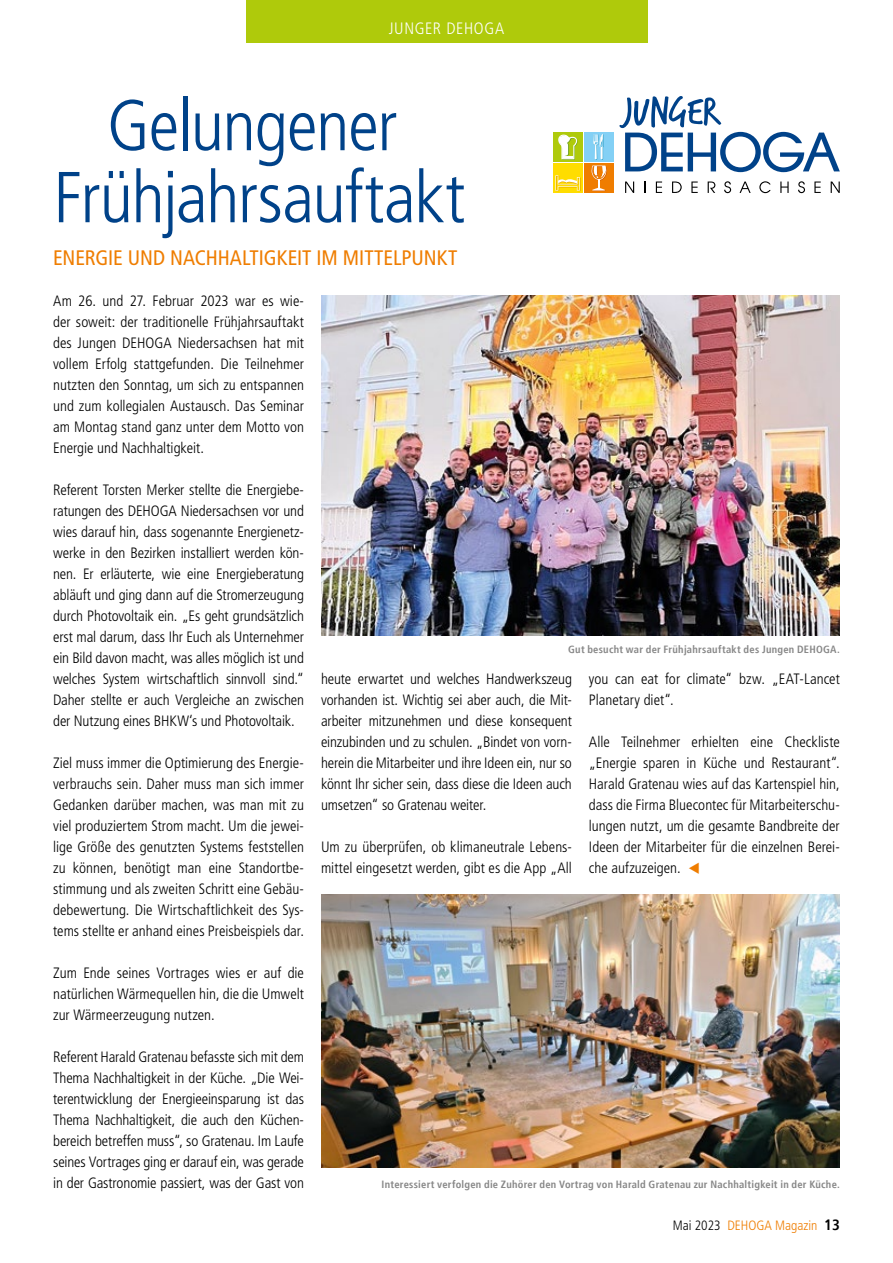
<style>
.page{position:relative;width:893px;height:1263px;background:#fff}
.page>*{position:absolute;margin:0;border:0;box-sizing:border-box;transform-origin:0 0}
.t1{font:300 condensed 72px/72px "Frutiger";letter-spacing:-.02em;color:#004289;text-align:center}
.t2{font:condensed 21px "Frutiger LT";letter-spacing:-.005em;color:#ef7d00}
.t3{font:300 condensed 16.5px "Frutiger";letter-spacing:.04em;color:#fff}
.t4{font:300 condensed 15px/21px "Frutiger";color:#000;text-align:justify}
.t5{font:300 condensed 13.5px "Frutiger";color:#ef7d00}
.t6{font:700 condensed 10.5px "Frutiger";letter-spacing:.025em;color:#878787}
.s1{color:#ef7d00}
.s2{color:#000}
.s3{font-weight:700;font-size:15px;color:#000}
</style>
<div class="page">
<div style="left:246px;top:0;width:401px;height:43px;background:#afca0b"></div>
<svg style="left:619px;top:96px;width:221px;height:76px"></svg>
<svg style="left:625px;top:182px;width:9px;height:11px"></svg>
<svg style="left:644px;top:182px;width:2px;height:11px"></svg>
<svg style="left:656px;top:182px;width:6px;height:11px"></svg>
<svg style="left:672px;top:182px;width:10px;height:11px"></svg>
<svg style="left:691px;top:182px;width:7px;height:11px"></svg>
<svg style="left:708px;top:182px;width:7px;height:11px"></svg>
<svg style="left:724px;top:181px;width:7px;height:12px"></svg>
<svg style="left:739px;top:182px;width:12px;height:11px"></svg>
<svg style="left:759px;top:181px;width:12px;height:12px"></svg>
<svg style="left:780px;top:182px;width:9px;height:11px"></svg>
<svg style="left:798px;top:181px;width:7px;height:12px"></svg>
<svg style="left:814px;top:182px;width:7px;height:11px"></svg>
<svg style="left:831px;top:182px;width:9px;height:11px"></svg>
<div style="left:553px;top:133px;width:29px;height:29px;background:#afca0b"></div>
<div style="left:584px;top:133px;width:29px;height:29px;background:#83d0f5"></div>
<div style="left:553px;top:164px;width:29px;height:29px;background:#fd0"></div>
<svg style="left:555px;top:175px;width:26px;height:16px"></svg>
<div style="left:584px;top:164px;width:29px;height:29px;background:#ef7d00"></div>
<svg style="left:592px;top:166px;width:15px;height:25px"></svg>
<svg style="left:558px;top:134px;width:20px;height:26px"></svg>
<svg style="left:593px;top:134px;width:10px;height:26px"></svg>
<img style="left:321px;top:296px;width:519px;height:340px">
<img style="left:321px;top:894px;width:519px;height:273px">
<p class="t3" style="left:389px;top:19px;width:117px">JUNGER DEHOGA</p>
<p class="t3" style="left:392px;top:19px;width:110px">RECHT UND RAT</p>
<h1 class="t1" style="left:53px;top:90px;width:414px">Gelungener<br>Frühjahrsauftakt</h1>
<h2 class="t2" style="left:53px;top:245px;width:406px">ENERGIE UND NACHHALTIGKEIT IM MITTELPUNKT</h2>
<p class="t4" style="left:53px;top:291px;width:252px">Am 26. und 27. Februar 2023 war es wie&shy;der soweit: der traditionelle Frühjahrsauftakt des Jungen DEHOGA Niedersachsen hat mit vollem Erfolg stattgefunden. Die Teilnehmer nutzten den Sonntag, um sich zu entspannen und zum kollegialen Austausch. Das Seminar am Montag stand ganz unter dem Motto von Energie und Nachhaltigkeit.</p>
<p class="t4" style="left:53px;top:480px;width:252px">Referent Torsten Merker stellte die Energiebe&shy;ratungen des DEHOGA Niedersachsen vor und wies darauf hin, dass sogenannte Energienetz&shy;werke in den Bezirken installiert werden kön&shy;nen. Er erläuterte, wie eine Energieberatung abläuft und ging dann auf die Stromerzeugung durch Photovoltaik ein. „Es geht grundsätzlich erst mal darum, dass Ihr Euch als Unternehmer ein Bild davon macht, was alles möglich ist und welches System wirtschaftlich sinnvoll sind.“ Daher stellte er auch Vergleiche an zwischen der Nutzung eines BHKW‘s und Photovoltaik.</p>
<p class="t4" style="left:53px;top:753px;width:252px">Ziel muss immer die Optimierung des Energie&shy;verbrauchs sein. Daher muss man sich immer Gedanken darüber machen, was man mit zu viel produziertem Strom macht. Um die jewei&shy;lige Größe des genutzten Systems feststellen zu können, benötigt man eine Standortbe&shy;stimmung und als zweiten Schritt eine Gebäu&shy;debewertung. Die Wirtschaftlichkeit des Sys&shy;tems stellte er anhand eines Preisbeispiels dar.</p>
<p class="t4" style="left:53px;top:963px;width:252px">Zum Ende seines Vortrages wies er auf die natürlichen Wärmequellen hin, die die Umwelt zur Wärmeerzeugung nutzen.</p>
<p class="t4" style="left:53px;top:1047px;width:252px">Referent Harald Gratenau befasste sich mit dem Thema Nachhaltigkeit in der Küche. „Die Wei&shy;terentwicklung der Energieeinsparung ist das Thema Nachhaltigkeit, die auch den Küchen&shy;bereich betreffen muss“, so Gratenau. Im Laufe seines Vortrages ging er darauf ein, was gerade in der Gastronomie passiert, was der Gast von</p>
<p class="t6" style="left:568px;top:643px;width:273px">Gut besucht war der Frühjahrsauftakt des Jungen DEHOGA.</p>
<p class="t4" style="left:589px;top:669px;width:252px">you can eat for climate“ bzw. „EAT-Lancet<br>Planetary diet“.</p>
<p class="t4" style="left:589px;top:732px;width:252px">Alle Teilnehmer erhielten eine Checkliste „Energie sparen in Küche und Restaurant“.<br>Harald Gratenau wies auf das Kartenspiel hin, dass die Firma Bluecontec für Mitarbeiterschu&shy;lungen nutzt, um die gesamte Bandbreite der Ideen der Mitarbeiter für die einzelnen Berei&shy;che aufzuzeigen. <span class="s1">▼</span></p>
<p class="t4" style="left:321px;top:669px;width:252px">heute erwartet und welches Handwerkszeug vorhanden ist. Wichtig sei aber auch, die Mit&shy;arbeiter mitzunehmen und diese konsequent einzubinden und zu schulen. „Bindet von vorn&shy;herein die Mitarbeiter und ihre Ideen ein, nur so könnt Ihr sicher sein, dass diese die Ideen auch umsetzen“ so Gratenau weiter.</p>
<p class="t4" style="left:321px;top:837px;width:252px">Um zu überprüfen, ob klimaneutrale Lebens&shy;mittel eingesetzt werden, gibt es die App „All</p>
<p class="t6" style="left:382px;top:1178px;width:460px">Interessiert verfolgen die Zuhörer den Vortrag von Harald Gratenau zur Nachhaltigkeit in der Küche.</p>
<p class="t5" style="left:673px;top:1218px;width:169px"><span class="s2">Mai 2023</span> DEHOGA Magazin <span class="s3">13</span></p>
</div>
